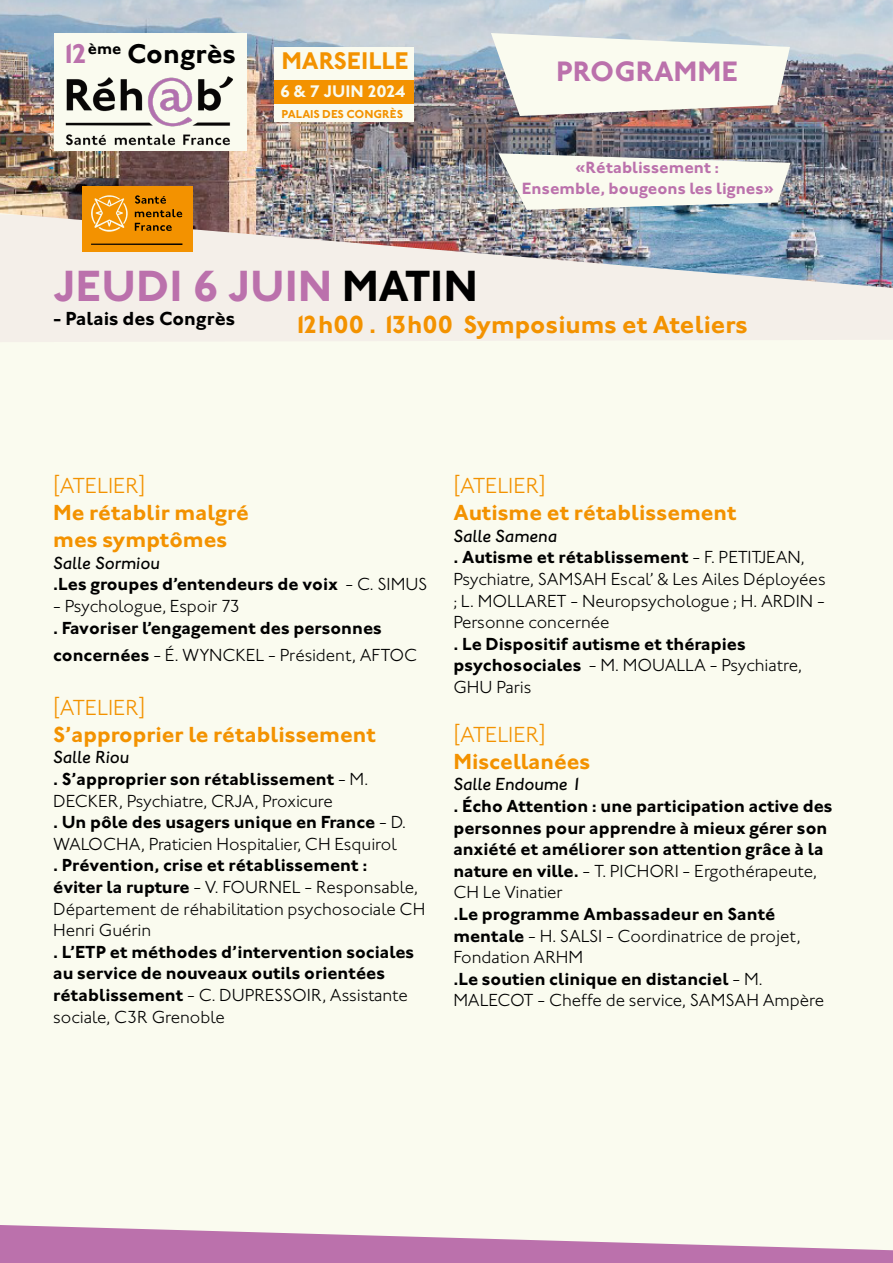
<style>
.page{position:relative;width:893px;height:1263px;background:#fff}
.page>*{position:absolute;margin:0;border:0;box-sizing:border-box;transform-origin:0 0}
.t1{font:700 45px "Johnston ITC Std";color:#bb71ac}
.t2{font:700 28.95px "Johnston ITC Std";color:#bb71ac}
.t3{font:700 27.9px "Johnston ITC Std";color:#000}
.t4{font:700 25.5px "Johnston ITC Std";color:#f39200}
.t5{font:700 24.9px "Johnston ITC Std";letter-spacing:-.005em;color:#f39200}
.t6{font:700 22.5px/27px "Johnston ITC Std";color:#f39200}
.t7{font:300 22.5px "Johnston ITC Std";letter-spacing:-.005em;color:#f39200}
.t8{font:700 19.5px "Johnston ITC Std";color:#000}
.t9{font:300 18px/21.6px "Johnston ITC Std";color:#000}
.t10{font:700 18px/21.6px "Johnston ITC Std";color:#000}
.t11{font:italic 500 18px "Johnston ITC Std";color:#000}
.t12{font:700 17.25px "Johnston ITC Std";letter-spacing:-.03em;color:#fafbef}
.t13{font:700 16.8px/20.1px "Johnston ITC Std";color:#bb71ac;text-align:center}
.t14{font:700 11.85px "Johnston ITC Std";color:#f39200}
.s1{color:#bb71ac}
.s2{color:#000}
.s3{font-weight:500;font-style:italic}
.s4{font-weight:300}
.s5{font-weight:700}
</style>
<div class="page">
<img style="left:0;top:0;width:893px;height:213px">
<div style="left:0;top:342px;width:893px;height:883px;background:#fafbef"></div>
<div style="left:55px;top:33px;width:192px;height:117px;background:#fafbef"></div>
<img style="left:57px;top:76px;width:183px;height:83px">
<img style="left:0;top:213px;width:893px;height:129px">
<svg style="left:0;top:1225px;width:893px;height:38px"></svg>
<div style="left:82px;top:186px;width:111px;height:66px;background:#f39200"></div>
<svg style="left:135px;top:223px;width:37px;height:8px"></svg>
<svg style="left:135px;top:195px;width:47px;height:22px"></svg>
<svg style="left:91px;top:195px;width:37px;height:37px"></svg>
<hr style="left:91px;top:243px;width:91px;height:2px;background:#000">
<svg style="left:491px;top:33px;width:299px;height:83px"></svg>
<svg style="left:498px;top:153px;width:292px;height:57px"></svg>
<div style="left:274px;top:79px;width:140px;height:26px;background:#f39200"></div>
<div style="left:274px;top:47px;width:140px;height:32px;background:#fafbef"></div>
<div style="left:274px;top:105px;width:140px;height:17px;background:#fafbef"></div>
<h3 class="t3" style="left:60px;top:37px;width:177px"><span class="s1">12</span><sup>ème</sup> Congrès</h3>
<h3 class="t5" style="left:282px;top:45px;width:129px">MARSEILLE</h3>
<p class="t14" style="left:282px;top:107px;width:123px">PALAIS DES CONGRÈS</p>
<p class="t12" style="left:280px;top:81px;width:127px">6 &amp; 7 JUIN 2024</p>
<h2 class="t2" style="left:556px;top:54px;width:184px">PROGRAMME</h2>
<p class="t13" style="left:522px;top:158px;width:253px">«Rétablissement :<br>Ensemble, bougeons les lignes»</p>
<h1 class="t1" style="left:53px;top:259px;width:426px">JEUDI 6 JUIN <span class="s2">MATIN</span></h1>
<p class="t8" style="left:53px;top:306px;width:183px">- Palais des Congrès</p>
<h3 class="t4" style="left:293px;top:309px;width:456px">12h00 . 13h00 Symposiums et Ateliers</h3>
<p class="t7" style="left:53px;top:472px;width:94px">[ATELIER]</p>
<p class="t6" style="left:53px;top:499px;width:197px">Me rétablir malgré mes symptômes</p>
<p class="t10" style="left:53px;top:552px;width:376px"><span class="s3">Salle Sormiou<br></span>.Les groupes d’entendeurs de voix <span class="s4">- C. SIMUS</span></p>
<p class="t9" style="left:53px;top:595px;width:188px">- Psychologue, Espoir 73</p>
<p class="t10" style="left:53px;top:614px;width:365px;line-height:27px">. Favoriser l’engagement des personnes concernées <span class="s4">- É. WYNCKEL - Président, AFTOC</span></p>
<p class="t7" style="left:53px;top:694px;width:94px">[ATELIER]</p>
<p class="t6" style="left:53px;top:721px;width:324px">S’approprier le rétablissement</p>
<p class="t9" style="left:53px;top:746px;width:354px"><span class="s3">Salle Riou<br></span><span class="s5">. S’approprier son rétablissement</span> - M.<br>DECKER, Psychiatre, CRJA, Proxicure<br><span class="s5">. Un pôle des usagers unique en France</span> - D.<br>WALOCHA, Praticien Hospitalier, CH Esquirol</p>
<p class="t9" style="left:53px;top:854px;width:374px"><span class="s5">. Prévention, crise et rétablissement :<br>éviter la rupture</span> - V. FOURNEL - Responsable, Département de réhabilitation psychosociale CH Henri Guérin</p>
<p class="t10" style="left:53px;top:941px;width:363px">. L’ETP et méthodes d’intervention sociales au service de nouveaux outils orientées rétablissement <span class="s4">- C. DUPRESSOIR, Assistante sociale, C3R Grenoble</span></p>
<p class="t7" style="left:453px;top:472px;width:94px">[ATELIER]</p>
<p class="t6" style="left:453px;top:499px;width:285px">Autisme et rétablissement</p>
<p class="t9" style="left:453px;top:525px;width:374px"><span class="s3">Salle Samena<br></span><span class="s5">. Autisme et rétablissement</span> - F. PETITJEAN, Psychiatre, SAMSAH Escal’ &amp; Les Ailes Déployées ; L. MOLLARET - Neuropsychologue ; H. ARDIN - Personne concernée</p>
<p class="t10" style="left:453px;top:633px;width:350px">. Le Dispositif autisme et thérapies psychosociales <span class="s4">- M. MOUALLA - Psychiatre,<br>GHU Paris</span></p>
<p class="t7" style="left:453px;top:721px;width:94px">[ATELIER]</p>
<p class="t6" style="left:453px;top:748px;width:139px">Miscellanées</p>
<p class="t11" style="left:453px;top:774px;width:130px">Salle Endoume 1</p>
<p class="t10" style="left:453px;top:795px;width:381px">. Écho Attention : une participation active des personnes pour apprendre à mieux gérer son anxiété et améliorer son attention grâce à la nature en ville. <span class="s4">- T. PICHORI - Ergothérapeute, CH Le Vinatier</span></p>
<p class="t9" style="left:453px;top:903px;width:372px"><span class="s5">.Le programme Ambassadeur en Santé mentale</span> - H. SALSI - Coordinatrice de projet, Fondation ARHM<br><span class="s5">.Le soutien clinique en distanciel</span> - M.<br>MALECOT - Cheffe de service, SAMSAH Ampère</p>
</div>
